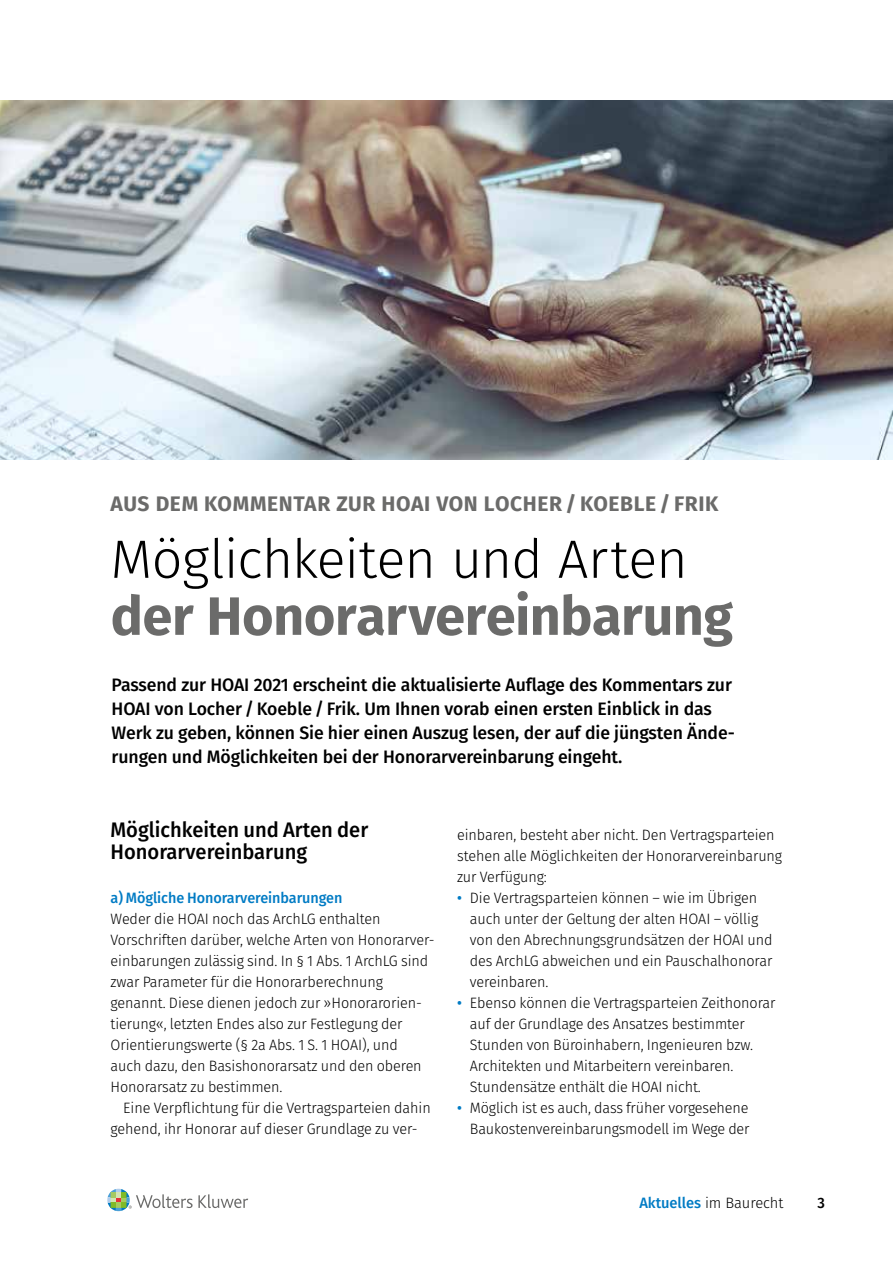
<style>
.page{position:relative;width:893px;height:1263px;background:#fff}
.page>*{position:absolute;margin:0;border:0;box-sizing:border-box;transform-origin:0 0}
.t1{font:700 54px "Fira Sans";letter-spacing:-.01em;color:#6b6b6a}
.t2{font:300 54px "Fira Sans";letter-spacing:-.015em;color:#000}
.t3{font:700 21px "Fira Sans";letter-spacing:.03em;color:#6b6b6a}
.t4{font:500 21px/22.5px "Fira Sans";color:#000;scale:.96 1}
.t5{font:500 18px/24px "Fira Sans";letter-spacing:-.005em;color:#000}
.t6{font:300 15px/21px "Fira Sans";letter-spacing:-.005em;color:#000;scale:.96 1}
.t7{font:500 15px "Fira Sans";letter-spacing:-.005em;color:#007bc4;scale:.96 1}
.t8{font:300 15px "Fira Sans";letter-spacing:-.005em;color:#000}
.t9{font:500 15px "Fira Sans";color:#000}
.s1{font-weight:500;color:#007bc4}
</style>
<div class="page">
<svg style="left:107px;top:1189px;width:141px;height:22px"></svg>
<img style="left:0;top:101px;width:893px;height:358px">
<h2 class="t3" style="left:111px;top:486px;width:609px">AUS DEM KOMMENTAR ZUR HOAI VON LOCHER / KOEBLE / FRIK</h2>
<h1 class="t2" style="left:111px;top:521px;width:579px">Möglichkeiten und Arten</h1>
<h1 class="t1" style="left:111px;top:570px;width:624px">der Honorarvereinbarung</h1>
<p class="t5" style="left:112px;top:672px;width:625px">Passend zur HOAI 2021 erscheint die aktualisierte Auflage des Kommentars zur HOAI von Locher / Koeble / Frik. Um Ihnen vorab einen ersten Einblick in das Werk zu geben, können Sie hier einen Auszug lesen, der auf die jüngsten Ände&shy;rungen und Möglichkeiten bei der Honorarvereinbarung eingeht.</p>
<h2 class="t4" style="left:111px;top:817px;width:270px">Möglichkeiten und Arten der<br>Honorarvereinbarung</h2>
<p class="t7" style="left:111px;top:885px;width:243px">a) Mögliche Honorarvereinbarungen</p>
<p class="t6" style="left:111px;top:908px;width:339px">Weder die HOAI noch das ArchLG enthalten Vorschriften darüber, welche Arten von Honorarver&shy;einbarungen zulässig sind. In § 1 Abs. 1 ArchLG sind zwar Parameter für die Honorarberechnung genannt. Diese dienen jedoch zur »Honorarorien&shy;tierung«, letzten Endes also zur Festlegung der Orientierungswerte (§ 2a Abs. 1 S. 1 HOAI), und<br>auch dazu, den Basishonorarsatz und den oberen Honorarsatz zu bestimmen.</p>
<p class="t6" style="left:111px;top:1097px;width:335px;text-indent:13px">Eine Verpflichtung für die Vertragsparteien dahin gehend, ihr Honorar auf dieser Grundlage zu ver-</p>
<p class="t6" style="left:457px;top:824px;width:340px">einbaren, besteht aber nicht. Den Vertragsparteien stehen alle Möglichkeiten der Honorarvereinbarung zur Verfügung:</p>
<p class="t6" style="left:470px;top:887px;width:317px;text-indent:-13px"><span class="s1">•</span> Die Vertragsparteien können – wie im Übrigen auch unter der Geltung der alten HOAI – völlig von den Abrechnungsgrundsätzen der HOAI und des ArchLG abweichen und ein Pauschalhonorar vereinbaren.</p>
<p class="t6" style="left:470px;top:992px;width:320px;text-indent:-13px"><span class="s1">•</span> Ebenso können die Vertragsparteien Zeithonorar auf der Grundlage des Ansatzes bestimmter Stunden von Büroinhabern, Ingenieuren bzw.<br>Architekten und Mitarbeitern vereinbaren.<br>Stundensätze enthält die HOAI nicht.</p>
<p class="t6" style="left:457px;top:1097px;width:306px;text-align:right"><span class="s1">•</span> Möglich ist es auch, dass früher vorgesehene<br>Baukostenvereinbarungsmodell im Wege der</p>
<p class="t8" style="left:639px;top:1192px;width:145px"><span class="s1">Aktuelles</span> im Baurecht</p>
<p class="t9" style="left:817px;top:1190px;width:9px">3</p>
</div>
